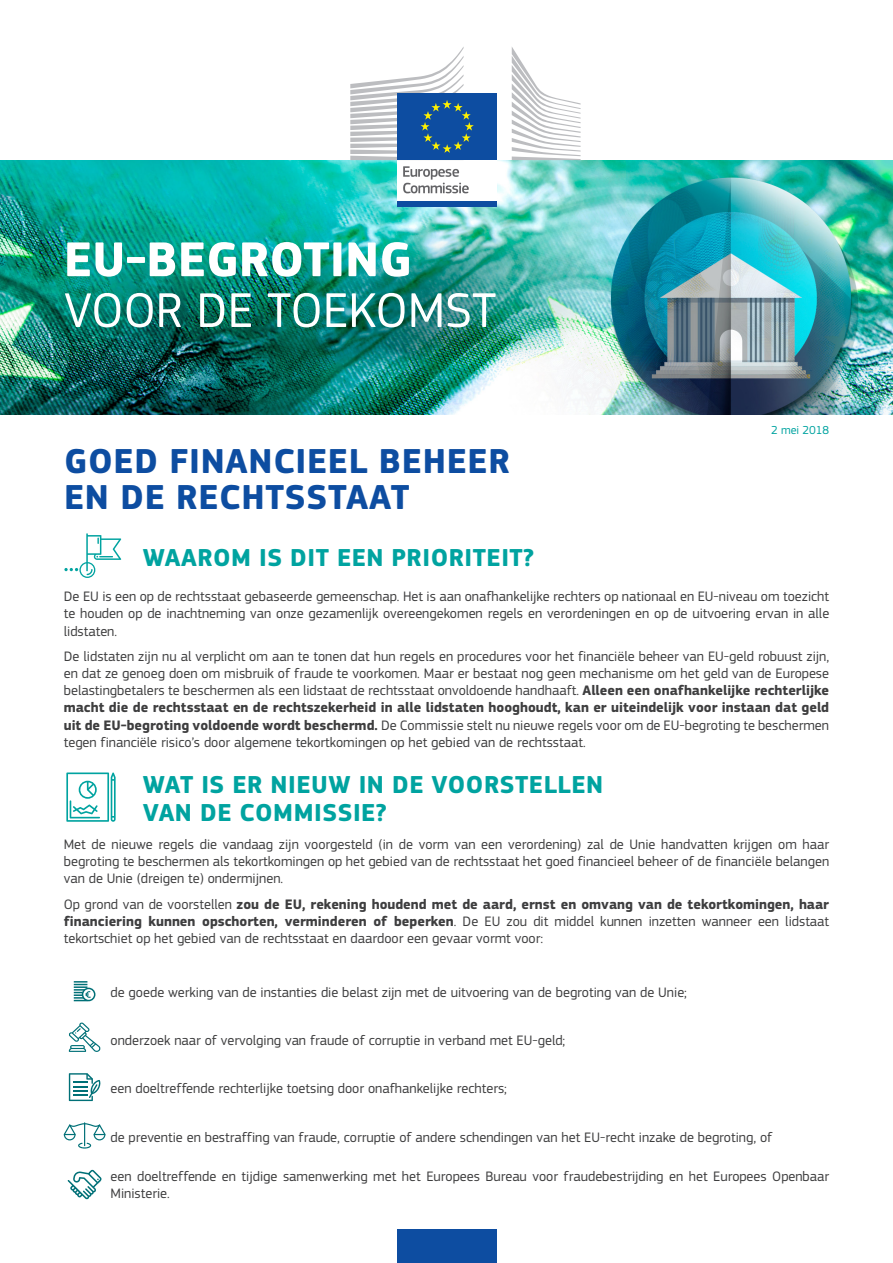
<style>
.page{position:relative;width:893px;height:1263px;background:#fff}
.page>*{position:absolute;margin:0;border:0;box-sizing:border-box;transform-origin:0 0}
.t1{font:50.7px "EC Square Sans Pro";color:#fff}
.t2{font:700 50.7px "EC Square Sans Pro";color:#fff}
.MainTitle{font:700 36px/36px "EC Square Sans Pro";letter-spacing:.02em;color:#0d4da1}
.Sub-title_1{font:700 25.5px/28px "EC Square Sans Pro";letter-spacing:.02em;color:#00a3a0}
.Body_Text{font:14.25px/17.1px "EC Square Sans Pro";color:#3e3e3f;text-align:justify}
.body_break{font:14.25px/17.1px "EC Square Sans Pro";color:#3e3e3f}
.t3{font:12px "EC Square Sans Pro";color:#00a3a0}
.s1{font-weight:700}
</style>
<div class="page">
<img style="left:0;top:160px;width:893px;height:255px">
<svg style="left:64px;top:533px;width:57px;height:45px"></svg>
<svg style="left:66px;top:772px;width:50px;height:50px"></svg>
<div style="left:82px;top:988px;width:13px;height:13px;border:2px solid #007077;border-radius:50%"></div>
<svg style="left:74px;top:981px;width:18px;height:20px"></svg>
<svg style="left:69px;top:1022px;width:32px;height:30px"></svg>
<svg style="left:69px;top:1073px;width:32px;height:28px"></svg>
<svg style="left:64px;top:1122px;width:42px;height:26px"></svg>
<svg style="left:68px;top:1170px;width:34px;height:29px"></svg>
<div style="left:397px;top:158px;width:100px;height:44px;background:#fff"></div>
<div style="left:397px;top:201px;width:100px;height:6px;background:#0d4da1"></div>
<svg style="left:512px;top:47px;width:69px;height:113px"></svg>
<div style="left:397px;top:94px;width:100px;height:66px;background:#0d4da1"></div>
<svg style="left:350px;top:47px;width:124px;height:113px"></svg>
<svg style="left:403px;top:166px;width:66px;height:27px"></svg>
<div style="left:397px;top:1229px;width:100px;height:34px;background:#0d4da1"></div>
<h1 class="t2" style="left:64px;top:229px;width:350px">EU-BEGROTING</h1>
<h1 class="t1" style="left:64px;top:281px;width:434px">VOOR DE TOEKOMST</h1>
<p class="MainTitle" style="left:64px;top:445px;width:447px">GOED FINANCIEEL BEHEER<br>EN DE RECHTSSTAAT</p>
<p class="Sub-title_1" style="left:143px;top:544px;width:393px">WAAROM IS DIT EEN PRIORITEIT?</p>
<p class="t3" style="left:771px;top:423px;width:60px">2 mei 2018</p>
<p class="Body_Text" style="left:64px;top:588px;width:767px">De EU is een op de rechtsstaat gebaseerde gemeenschap. Het is aan onafhankelijke rechters op nationaal en EU-niveau om toezicht te houden op de inachtneming van onze gezamenlijk overeengekomen regels en verordeningen en op de uitvoering ervan in alle lidstaten.</p>
<p class="Body_Text" style="left:64px;top:648px;width:767px">De lidstaten zijn nu al verplicht om aan te tonen dat hun regels en procedures voor het financiële beheer van EU-geld robuust zijn, en dat ze genoeg doen om misbruik of fraude te voorkomen. Maar er bestaat nog geen mechanisme om het geld van de Europese belastingbetalers te beschermen als een lidstaat de rechtsstaat onvoldoende handhaaft. <span class="s1">Alleen een onafhankelijke rechterlijke macht die de rechtsstaat en de rechtszekerheid in alle lidstaten hooghoudt, kan er uiteindelijk voor instaan dat geld uit de EU-begroting voldoende wordt beschermd.</span> De Commissie stelt nu nieuwe regels voor om de EU-begroting te beschermen tegen financiële risico’s door algemene tekortkomingen op het gebied van de rechtsstaat.</p>
<p class="Sub-title_1" style="left:143px;top:771px;width:462px">WAT IS ER NIEUW IN DE VOORSTELLEN<br>VAN DE COMMISSIE?</p>
<p class="Body_Text" style="left:64px;top:836px;width:767px">Met de nieuwe regels die vandaag zijn voorgesteld (in de vorm van een verordening) zal de Unie handvatten krijgen om haar begroting te beschermen als tekortkomingen op het gebied van de rechtsstaat het goed financieel beheer of de financiële belangen van de Unie (dreigen te) ondermijnen.</p>
<p class="Body_Text" style="left:64px;top:896px;width:767px">Op grond van de voorstellen <span class="s1">zou de EU, rekening houdend met de aard, ernst en omvang van de tekortkomingen, haar financiering kunnen opschorten, verminderen of beperken</span>. De EU zou dit middel kunnen inzetten wanneer een lidstaat tekortschiet op het gebied van de rechtsstaat en daardoor een gevaar vormt voor:</p>
<p class="body_break" style="left:111px;top:983px;width:578px">de goede werking van de instanties die belast zijn met de uitvoering van de begroting van de Unie;</p>
<p class="body_break" style="left:111px;top:1032px;width:456px">onderzoek naar of vervolging van fraude of corruptie in verband met EU-geld;</p>
<p class="body_break" style="left:111px;top:1080px;width:398px">een doeltreffende rechterlijke toetsing door onafhankelijke rechters;</p>
<p class="body_break" style="left:111px;top:1128px;width:663px">de preventie en bestraffing van fraude, corruptie of andere schendingen van het EU-recht inzake de begroting, of</p>
<p class="body_break" style="left:111px;top:1168px;width:720px">een doeltreffende en tijdige samenwerking met het Europees Bureau voor fraudebestrijding en het Europees Openbaar<br>Ministerie.</p>
</div>
